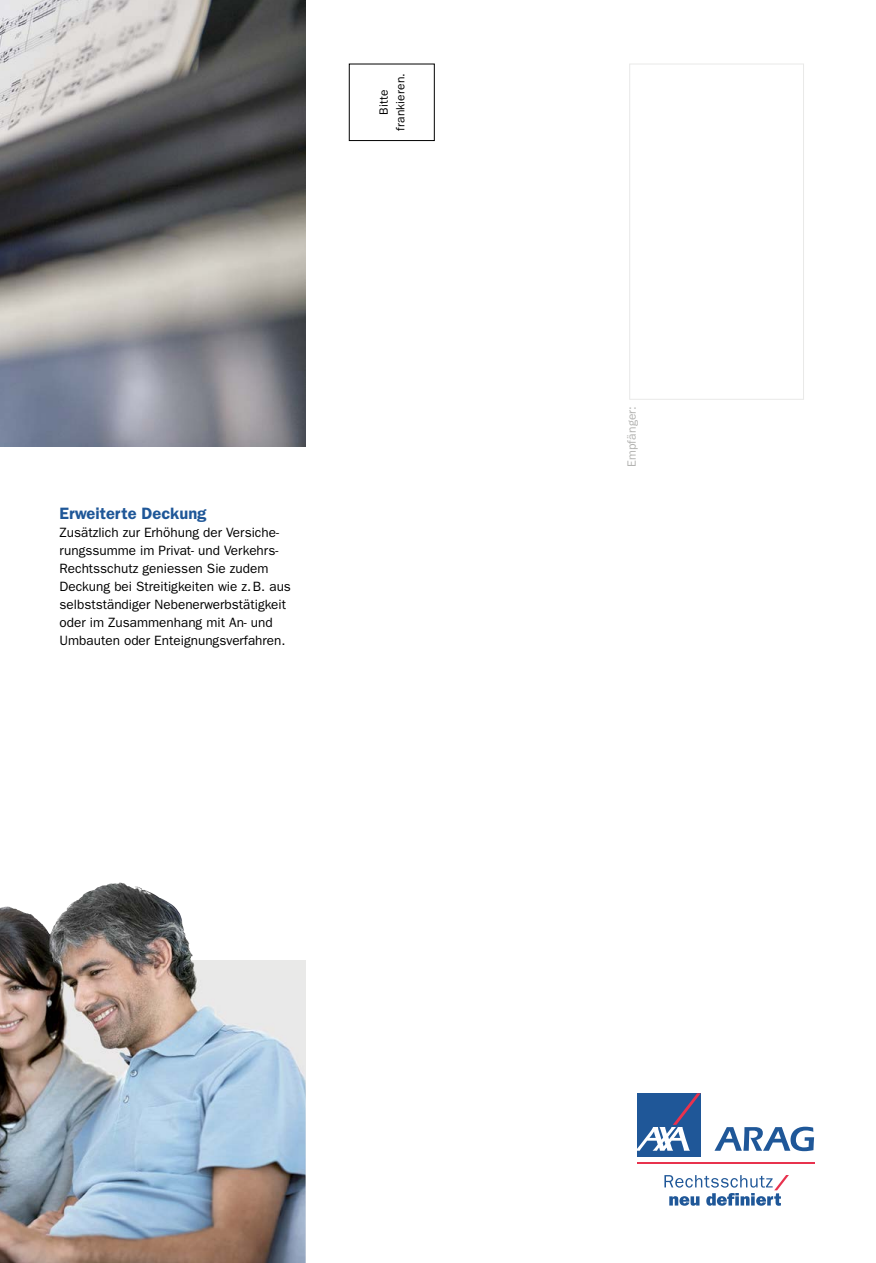
<style>
.page{position:relative;width:876px;height:1263px;background:#fff}
.page>*{position:absolute;margin:0;border:0;box-sizing:border-box;transform-origin:0 0}
.t1{font:600 16.5px "ITC Franklin Gothic Std";color:#1f5798}
.t2{font:13.5px/18px "ITC Franklin Gothic Std";color:#000}
.t3{font:12px/16.5px "ITC Franklin Gothic Std";letter-spacing:.01em;color:#000;text-align:center}
.t4{font:12px "ITC Franklin Gothic Std";letter-spacing:.01em;color:#b3b3b1}
</style>
<div class="page">
<img style="left:0;top:0;width:306px;height:446px">
<div style="left:629px;top:64px;width:175px;height:335px;border:1px solid #e9e9e8"></div>
<div style="left:349px;top:64px;width:86px;height:77px;border:1px solid #000"></div>
<div style="left:637px;top:1093px;width:64px;height:64px;background:#1f5798"></div>
<svg style="left:637px;top:1093px;width:64px;height:58px"></svg>
<hr style="left:637px;top:1162px;width:177px;height:1px;background:#e8324e">
<svg style="left:714px;top:1127px;width:100px;height:24px"></svg>
<svg style="left:664px;top:1175px;width:125px;height:31px"></svg>
<img style="left:0;top:960px;width:306px;height:303px">
<img style="left:49px;top:883px;width:70px;height:51px">
<p class="t3" style="left:376px;top:131px;width:59px;rotate:-90deg">Bitte frankieren.</p>
<p class="t1" style="left:60px;top:504px;width:149px">Erweiterte Deckung</p>
<p class="t2" style="left:60px;top:524px;width:233px">Zusätzlich zur Erhöhung der Versiche&shy;rungssumme im Privat- und Verkehrs-Rechtsschutz geniessen Sie zudem Deckung bei Streitigkeiten wie z.B. aus selbstständiger Nebenerwerbstätigkeit oder im Zusammenhang mit An- und Umbauten oder Enteignungsverfahren.</p>
<p class="t4" style="left:625px;top:467px;width:62px;rotate:-90deg">Empfänger:</p>
</div>
